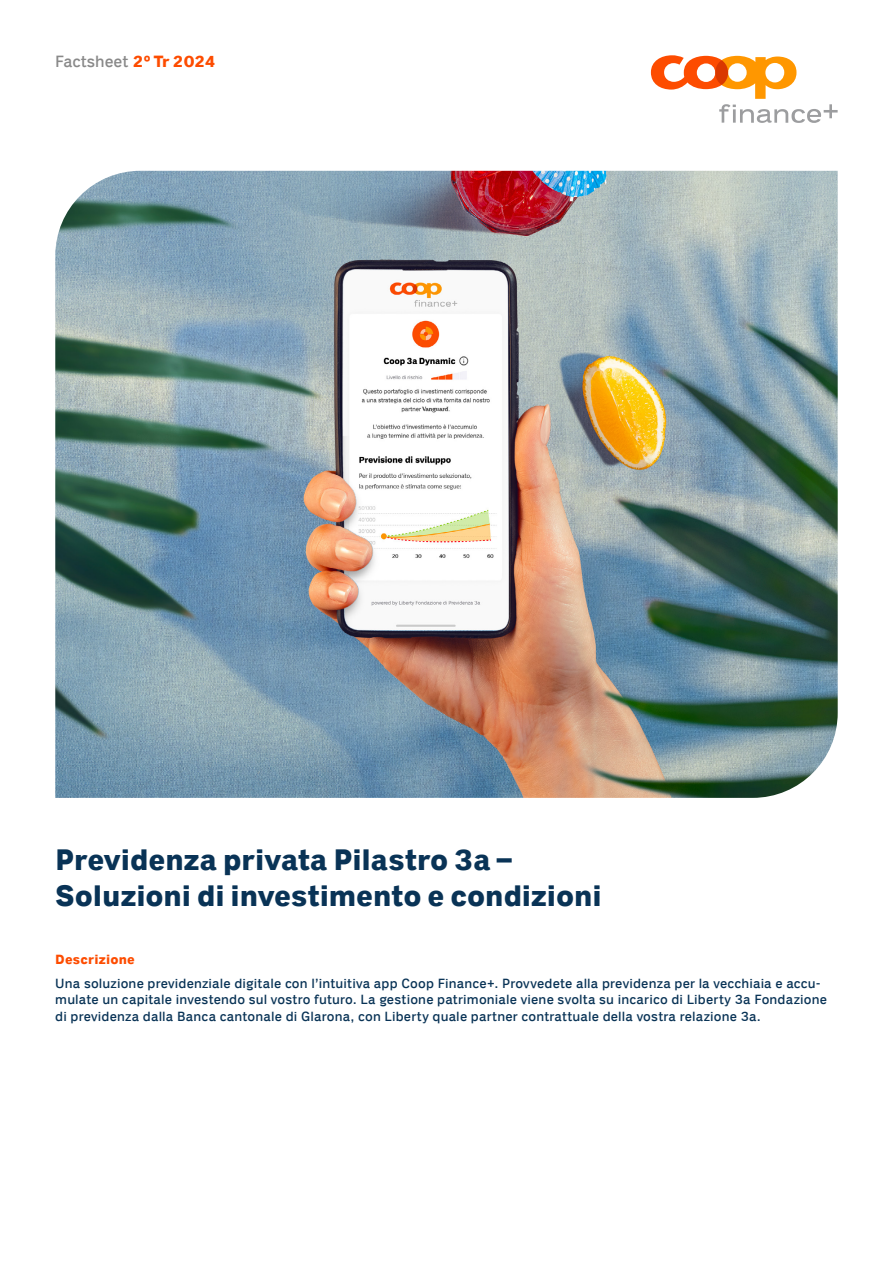
<style>
.page{position:relative;width:893px;height:1263px;background:#fff}
.page>*{position:absolute;margin:0;border:0;box-sizing:border-box;transform-origin:0 0}
.t1{font:700 30px/36px "Coop";letter-spacing:-.005em;color:#093356}
.t2{font:16.5px "Coop";color:#898989}
.t3{font:13.5px/16.5px "Coop";letter-spacing:.01em;color:#093356}
.t4{font:700 13.5px "Coop";letter-spacing:.015em;color:#fd4c00}
.s1{font-weight:700;color:#fd4c00}
</style>
<div class="page">
<svg style="left:651px;top:55px;width:187px;height:68px"></svg>
<img style="left:55px;top:171px;width:783px;height:627px">
<p class="t2" style="left:55px;top:52px;width:162px">Factsheet <span class="s1">2º Tr 2024</span></p>
<h1 class="t1" style="left:55px;top:842px;width:548px">Previdenza privata Pilastro 3a –<br>Soluzioni di investimento e condizioni</h1>
<p class="t4" style="left:55px;top:951px;width:81px">Descrizione</p>
<p class="t3" style="left:55px;top:975px;width:773px">Una soluzione previdenziale digitale con l’intuitiva app Coop Finance+. Provvedete alla previdenza per la vecchiaia e accu&shy;mulate un capitale investendo sul vostro futuro. La gestione patrimoniale viene svolta su incarico di Liberty 3a Fondazione di previdenza dalla Banca cantonale di Glarona, con Liberty quale partner contrattuale della vostra relazione 3a.</p>
</div>
